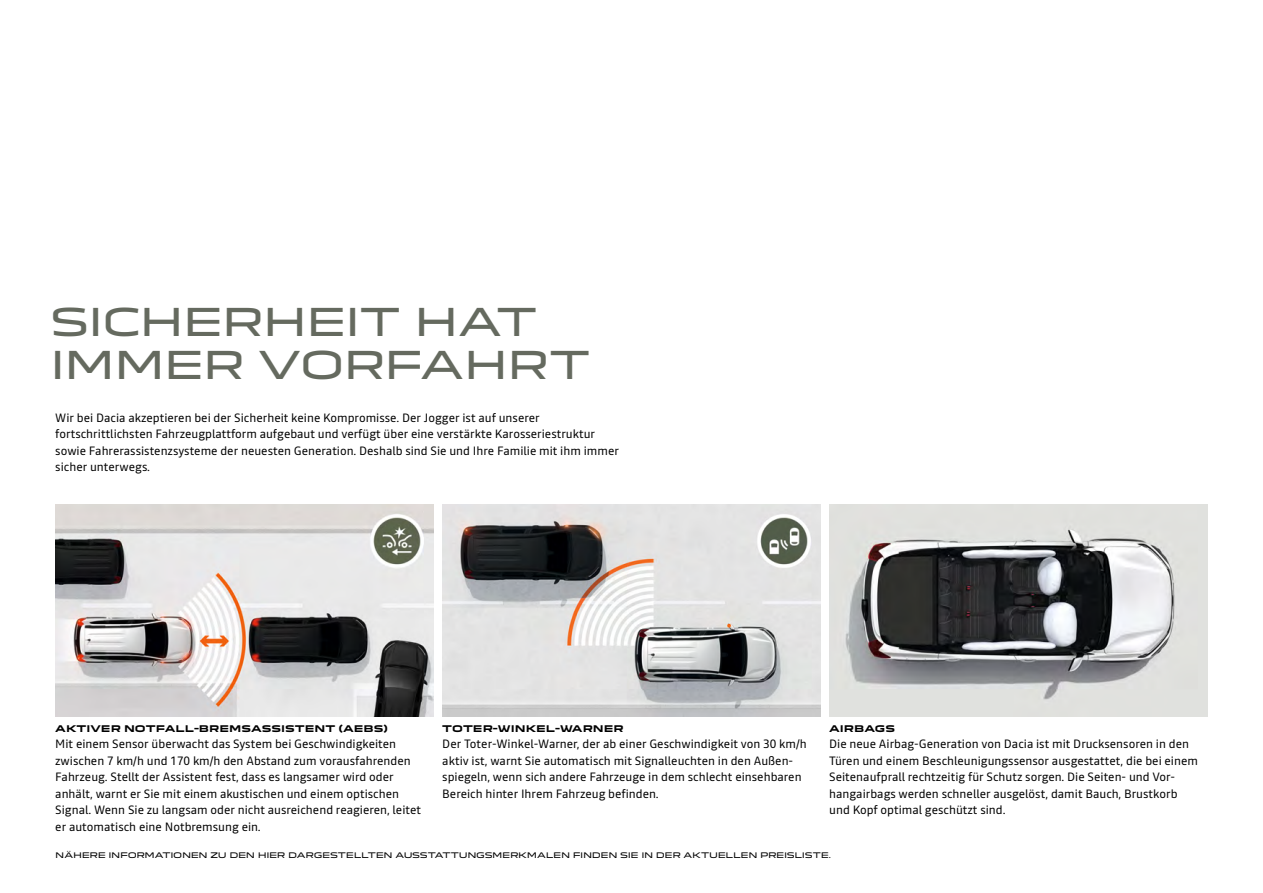
<style>
.page{position:relative;width:1263px;height:893px;background:#fff}
.page>*{position:absolute;margin:0;border:0;box-sizing:border-box;transform-origin:0 0}
.t1{font:37.5px/43.5px "Dacia Block Extended";letter-spacing:-.05em;color:#656a5f}
.t2{font:12px/16.5px "Read";color:#000}
.t3{font:700 9px "Dacia Block Extended";color:#000}
.t4{font:7.5px "Dacia Block Extended";letter-spacing:-.035em;color:#000}
</style>
<div class="page">
<img style="left:55px;top:505px;width:379px;height:211px">
<img style="left:829px;top:505px;width:379px;height:211px">
<img style="left:442px;top:505px;width:378px;height:211px">
<h1 class="t1" style="left:50px;top:301px;width:542px">SICHERHEIT HAT<br>IMMER VORFAHRT</h1>
<p class="t2" style="left:55px;top:409px;width:565px">Wir bei Dacia akzeptieren bei der Sicherheit keine Kompromisse. Der Jogger ist auf unserer fortschrittlichsten Fahrzeugplattform aufgebaut und verfügt über eine verstärkte Karosseriestruktur sowie Fahrerassistenzsysteme der neuesten Generation. Deshalb sind Sie und Ihre Familie mit ihm immer sicher unterwegs.</p>
<p class="t3" style="left:55px;top:723px;width:334px">AKTIVER NOTFALL-BREMSASSISTENT (AEBS)</p>
<p class="t2" style="left:55px;top:736px;width:367px">Mit einem Sensor überwacht das System bei Geschwindigkeiten zwischen 7 km/h und 170 km/h den Abstand zum vorausfahrenden Fahrzeug. Stellt der Assistent fest, dass es langsamer wird oder anhält, warnt er Sie mit einem akustischen und einem optischen Signal. Wenn Sie zu langsam oder nicht ausreichend reagieren, leitet er automatisch eine Notbremsung ein.</p>
<p class="t3" style="left:442px;top:723px;width:183px">TOTER-WINKEL-WARNER</p>
<p class="t2" style="left:442px;top:736px;width:366px">Der Toter-Winkel-Warner, der ab einer Geschwindigkeit von 30 km/h aktiv ist, warnt Sie automatisch mit Signalleuchten in den Außen&shy;spiegeln, wenn sich andere Fahrzeuge in dem schlecht einsehbaren Bereich hinter Ihrem Fahrzeug befinden.</p>
<p class="t3" style="left:829px;top:723px;width:67px">AIRBAGS</p>
<p class="t2" style="left:829px;top:736px;width:370px">Die neue Airbag-Generation von Dacia ist mit Drucksensoren in den Türen und einem Beschleunigungssensor ausgestattet, die bei einem Seitenaufprall rechtzeitig für Schutz sorgen. Die Seiten- und Vor&shy;hangairbags werden schneller ausgelöst, damit Bauch, Brustkorb und Kopf optimal geschützt sind.</p>
<p class="t4" style="left:55px;top:849px;width:777px">NÄHERE INFORMATIONEN ZU DEN HIER DARGESTELLTEN AUSSTATTUNGSMERKMALEN FINDEN SIE IN DER AKTUELLEN PREISLISTE.</p>
</div>
